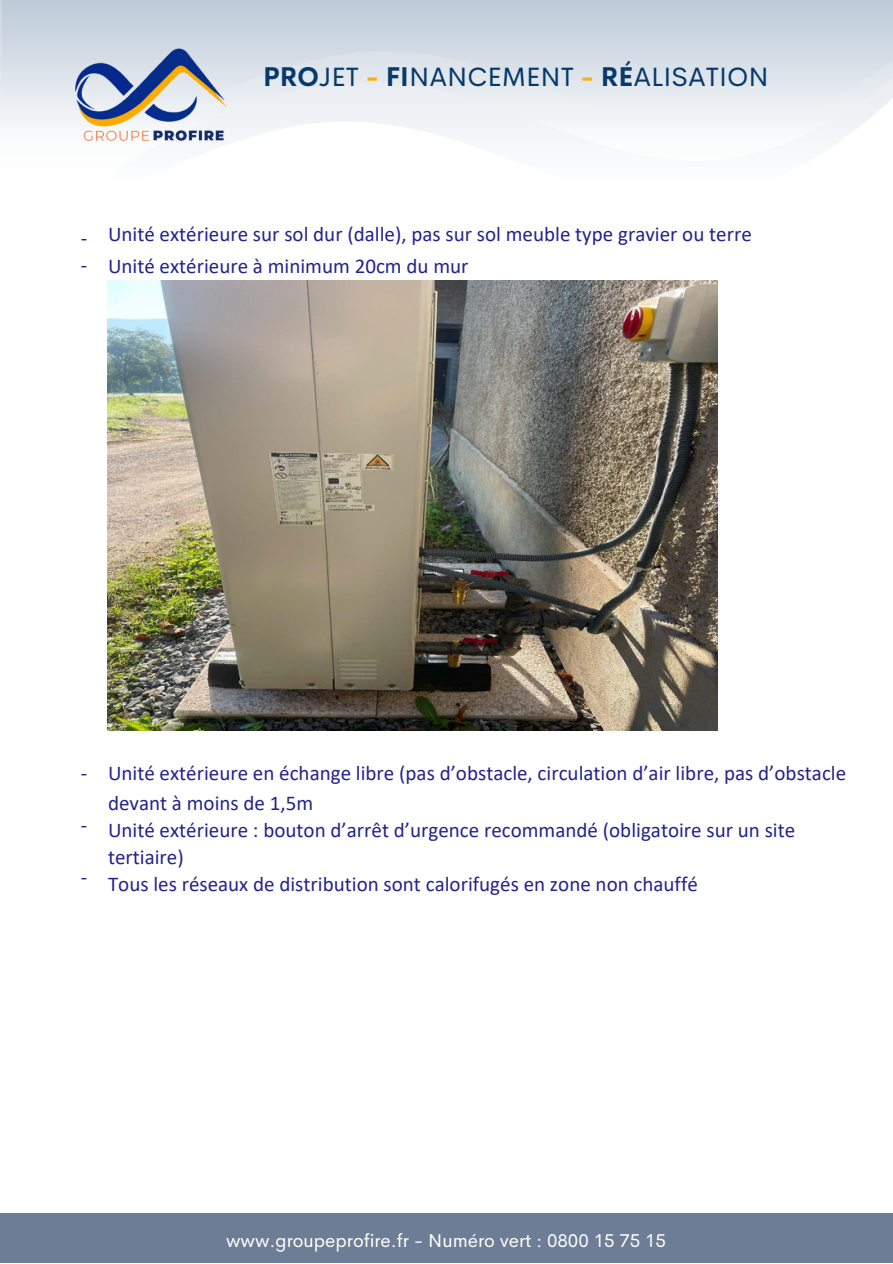
<style>
.page{position:relative;width:893px;height:1264px;background:#fff}
.page>*{position:absolute;margin:0;border:0;box-sizing:border-box;transform-origin:0 0}
.t1{font:26.55px "Cerebri Sans";color:#07396b}
.t2{font:21px/27px "Calibri";color:#23238f}
.t3{font:18.6px "Cerebri Sans";color:#fff}
.s1{font-weight:700}
.s2{font-weight:700;color:#f6b109}
</style>
<div class="page">
<svg style="left:0;top:0;width:892px;height:320px"></svg>
<div style="left:346px;top:225px;width:59px;height:26px;background:#fff"></div>
<div style="left:353px;top:253px;width:115px;height:26px;background:#fff"></div>
<img style="left:108px;top:280px;width:609px;height:450px">
<img style="left:58px;top:0;width:187px;height:187px">
<div style="left:0;top:1212px;width:892px;height:50px;background:#6d7d95"></div>
<p class="t1" style="left:263px;top:59px;width:507px"><span class="s1">PRO</span>JET <span class="s2">-</span> <span class="s1">FI</span>NANCEMENT <span class="s2">-</span> <span class="s1">RÉ</span>ALISATION</p>
<p class="t2" style="left:81px;top:226px;width:8px">- -</p>
<p class="t2" style="left:108px;top:222px;width:645px">Unité extérieure sur sol dur (dalle), pas sur sol meuble type gravier ou terre</p>
<p class="t2" style="left:108px;top:254px;width:362px">Unité extérieure à minimum 20cm du mur</p>
<p class="t2" style="left:81px;top:761px;width:8px">-</p>
<p class="t2" style="left:81px;top:813px;width:8px">-</p>
<p class="t2" style="left:81px;top:864px;width:8px">-</p>
<p class="t2" style="left:108px;top:761px;width:739px">Unité extérieure en échange libre (pas d’obstacle, circulation d’air libre, pas d’obstacle</p>
<p class="t2" style="left:108px;top:791px;width:207px">devant à moins de 1,5m</p>
<p class="t2" style="left:108px;top:818px;width:688px">Unité extérieure : bouton d’arrêt d’urgence recommandé (obligatoire sur un site</p>
<p class="t2" style="left:108px;top:845px;width:77px">tertiaire)</p>
<p class="t2" style="left:108px;top:872px;width:591px">Tous les réseaux de distribution sont calorifugés en zone non chauffé</p>
<p class="t3" style="left:226px;top:1228px;width:441px">www.groupeprofire.fr - Numéro vert : 0800 15 75 15</p>
</div>
